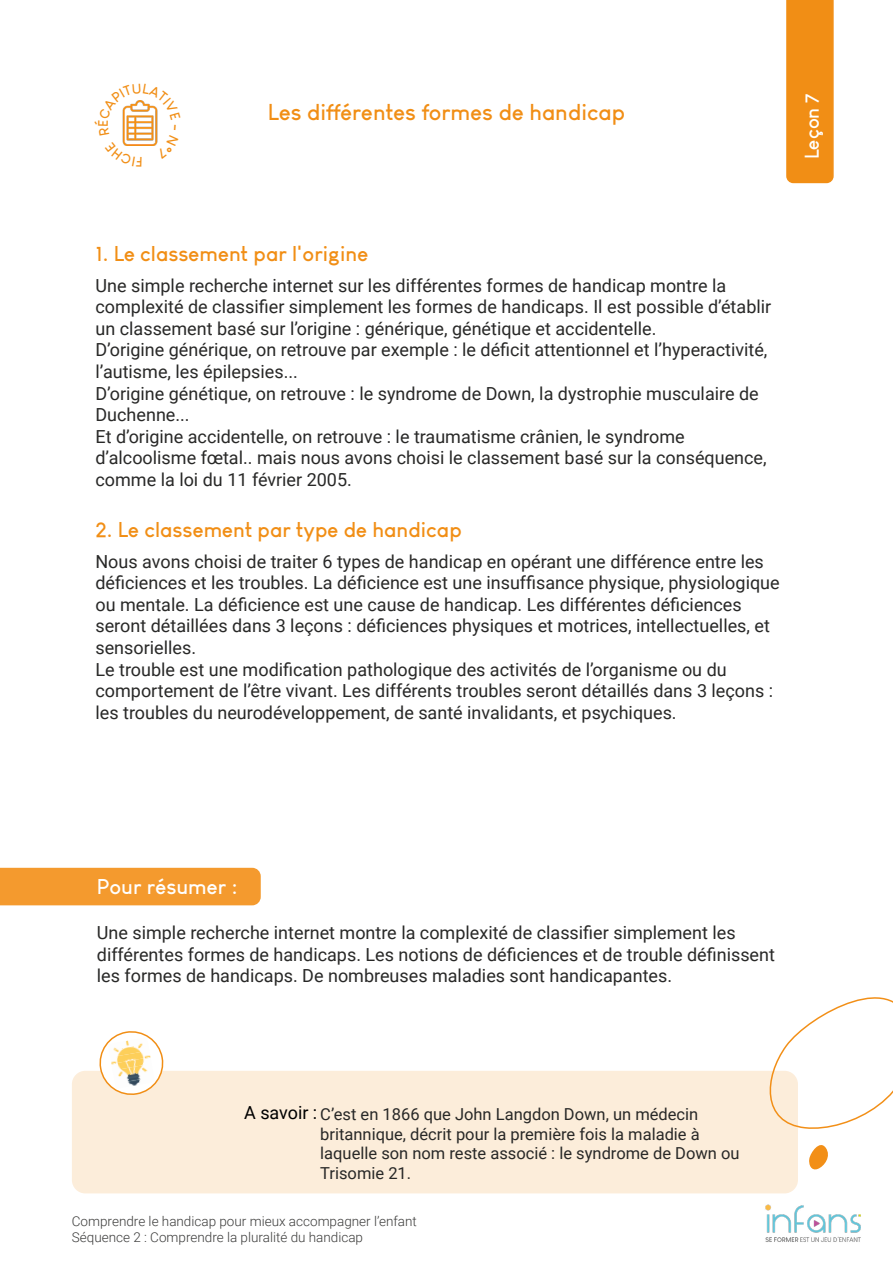
<style>
.page{position:relative;width:893px;height:1263px;background:#fff}
.page>*{position:absolute;margin:0;border:0;box-sizing:border-box;transform-origin:0 0}
.t1{font:700 22.5px "Louis George Cafe";color:#f18e15}
.t2{font:700 21px "Louis George Cafe";color:#f18e15}
.t3{font:700 21px "Louis George Cafe";color:#fff}
.t4{font:700 19.5px "Louis George Cafe";color:#fff}
.t5{font:18px/21.6px "Roboto";color:#282827}
.t6{font:16.5px/19.8px "Roboto";color:#282827}
.t7{font:300 13.5px/16.2px "Roboto";color:#3c3c3b}
.s1{font-size:18px;color:#000}
</style>
<div class="page">
<img style="left:765px;top:1204px;width:96px;height:38px">
<div style="left:0;top:868px;width:261px;height:37px;background:#f49a2e"></div>
<div style="left:786px;top:0;width:48px;height:183px;background:#f18e15"></div>
<div style="left:73px;top:1071px;width:724px;height:122px;background:#fcedda;border-radius:13px"></div>
<div style="left:72px;top:1071px;width:726px;height:122px;border:2px solid #f18e15;border-radius:13px"></div>
<svg style="left:98px;top:1031px;width:67px;height:64px"></svg>
<img style="left:108px;top:1037px;width:40px;height:14px">
<img style="left:109px;top:1044px;width:40px;height:13px">
<img style="left:110px;top:1050px;width:40px;height:14px">
<img style="left:112px;top:1057px;width:40px;height:13px">
<img style="left:113px;top:1064px;width:40px;height:13px">
<img style="left:114px;top:1070px;width:40px;height:14px">
<img style="left:115px;top:1077px;width:40px;height:12px">
<svg style="left:761px;top:997px;width:132px;height:174px"></svg>
<svg style="left:122px;top:100px;width:36px;height:46px"></svg>
<p class="t1" style="left:268px;top:98px;width:359px">Les différentes formes de handicap</p>
<p class="t4" style="left:799px;top:159px;width:67px;rotate:-90deg">Leçon 7</p>
<p class="t2" style="left:95px;top:240px;width:274px">1. Le classement par l'origine</p>
<p class="t5" style="left:95px;top:274px;width:677px">Une simple recherche internet sur les différentes formes de handicap montre la complexité de classifier simplement les formes de handicaps. Il est possible d’établir un classement basé sur l’origine : générique, génétique et accidentelle.<br>D’origine générique, on retrouve par exemple : le déficit attentionnel et l’hyperactivité, l’autisme, les épilepsies...<br>D’origine génétique, on retrouve : le syndrome de Down, la dystrophie musculaire de Duchenne...<br>Et d’origine accidentelle, on retrouve : le traumatisme crânien, le syndrome d’alcoolisme fœtal.. mais nous avons choisi le classement basé sur la conséquence, comme la loi du 11 février 2005.</p>
<p class="t2" style="left:95px;top:516px;width:368px">2. Le classement par type de handicap</p>
<p class="t5" style="left:95px;top:550px;width:686px">Nous avons choisi de traiter 6 types de handicap en opérant une différence entre les déficiences et les troubles. La déficience est une insuffisance physique, physiologique ou mentale. La déficience est une cause de handicap. Les différentes déficiences seront détaillées dans 3 leçons : déficiences physiques et motrices, intellectuelles, et sensorielles.<br>Le trouble est une modification pathologique des activités de l’organisme ou du comportement de l’être vivant. Les différents troubles seront détaillés dans 3 leçons : les troubles du neurodéveloppement, de santé invalidants, et psychiques.</p>
<p class="t3" style="left:97px;top:873px;width:142px">Pour résumer :</p>
<p class="t5" style="left:97px;top:921px;width:680px">Une simple recherche internet montre la complexité de classifier simplement les différentes formes de handicaps. Les notions de déficiences et de trouble définissent les formes de handicaps. De nombreuses maladies sont handicapantes.</p>
<p class="t6" style="left:244px;top:1103px;width:456px"><span class="s1">A savoir :</span> C’est en 1866 que John Langdon Down, un médecin</p>
<p class="t6" style="left:320px;top:1123px;width:421px">britannique, décrit pour la première fois la maladie à laquelle son nom reste associé : le syndrome de Down ou<br>Trisomie 21.</p>
<p class="t7" style="left:72px;top:1213px;width:347px">Comprendre le handicap pour mieux accompagner l’enfant<br>Séquence 2 : Comprendre la pluralité du handicap</p>
</div>
